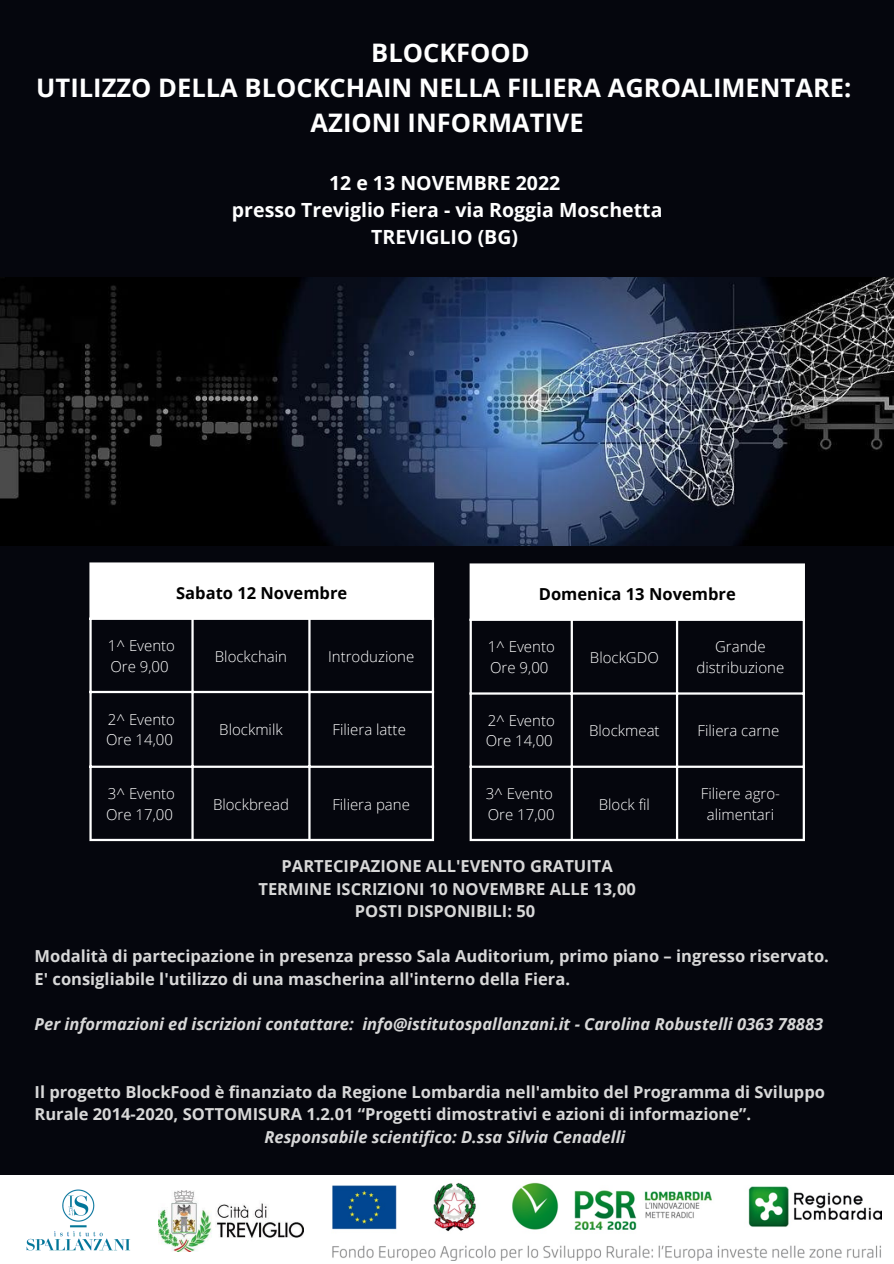
<style>
.page{position:relative;width:894px;height:1264px;background:#fff}
.page>*{position:absolute;margin:0;border:0;box-sizing:border-box;transform-origin:0 0}
.t1{font:700 25.5px/35.1px "Open Sans";color:#fff;text-align:center}
.t2{font:700 19.5px/27px "Open Sans";color:#fff;text-align:center}
.t3{font:700 16.5px/22.5px "Open Sans";color:#d8d8d8}
.t4{font:italic 700 16.5px "Open Sans";color:#d8d8d8}
.t5{font:700 16.5px "Open Sans";color:#000}
.t6{font:300 15px/20.2px "Open Sans";color:#fff}
</style>
<div class="page">
<div style="left:0;top:0;width:893px;height:1263px;background:#05060d"></div>
<div style="left:90px;top:563px;width:343px;height:56px;background:#fff"></div>
<hr style="left:89px;top:564px;width:3px;height:274px;background:#fff">
<hr style="left:191px;top:620px;width:3px;height:218px;background:#fff">
<hr style="left:308px;top:620px;width:2px;height:218px;background:#fff">
<hr style="left:431px;top:564px;width:3px;height:274px;background:#fff">
<hr style="left:89px;top:562px;width:345px;height:2px;background:#fff">
<hr style="left:89px;top:617px;width:345px;height:3px;background:#fff">
<hr style="left:89px;top:691px;width:345px;height:2px;background:#fff">
<hr style="left:89px;top:765px;width:345px;height:3px;background:#fff">
<hr style="left:89px;top:838px;width:345px;height:3px;background:#fff">
<div style="left:470px;top:564px;width:333px;height:56px;background:#fff"></div>
<hr style="left:469px;top:565px;width:2px;height:273px;background:#fff">
<hr style="left:570px;top:621px;width:2px;height:217px;background:#fff">
<hr style="left:675px;top:621px;width:3px;height:217px;background:#fff">
<hr style="left:802px;top:565px;width:2px;height:273px;background:#fff">
<hr style="left:469px;top:563px;width:335px;height:2px;background:#fff">
<hr style="left:469px;top:618px;width:335px;height:3px;background:#fff">
<hr style="left:469px;top:692px;width:335px;height:2px;background:#fff">
<hr style="left:469px;top:765px;width:335px;height:3px;background:#fff">
<hr style="left:469px;top:838px;width:335px;height:3px;background:#fff">
<img style="left:0;top:277px;width:893px;height:268px">
<div style="left:0;top:1175px;width:893px;height:88px;background:#fff"></div>
<img style="left:332px;top:1182px;width:549px;height:78px">
<img style="left:26px;top:1189px;width:105px;height:62px">
<img style="left:158px;top:1190px;width:146px;height:61px">
<h1 class="t1" style="left:36px;top:34px;width:816px">BLOCKFOOD<br>UTILIZZO DELLA BLOCKCHAIN NELLA FILIERA AGROALIMENTARE:<br>AZIONI INFORMATIVE</h1>
<p class="t2" style="left:232px;top:169px;width:432px">12 e 13 NOVEMBRE 2022<br>presso Treviglio Fiera - via Roggia Moschetta<br>TREVIGLIO (BG)</p>
<p class="t5" style="left:176px;top:581px;width:172px">Sabato 12 Novembre</p>
<p class="t6" style="left:108px;top:635px;width:69px">1^ Evento<br>Ore 9,00</p>
<p class="t6" style="left:215px;top:645px;width:74px">Blockchain</p>
<p class="t6" style="left:328px;top:645px;width:88px">Introduzione</p>
<p class="t6" style="left:106px;top:708px;width:70px">2^ Evento<br>Ore 14,00</p>
<p class="t6" style="left:219px;top:719px;width:65px">Blockmilk</p>
<p class="t6" style="left:332px;top:719px;width:75px">Filiera latte</p>
<p class="t6" style="left:106px;top:783px;width:70px">3^ Evento<br>Ore 17,00</p>
<p class="t6" style="left:213px;top:793px;width:77px">Blockbread</p>
<p class="t6" style="left:332px;top:793px;width:79px">Filiera pane</p>
<p class="t5" style="left:538px;top:582px;width:198px">Domenica 13 Novembre</p>
<p class="t6" style="left:487px;top:636px;width:69px">1^ Evento<br>Ore 9,00</p>
<p class="t6" style="left:589px;top:646px;width:70px">BlockGDO</p>
<p class="t6" style="left:696px;top:636px;width:89px;text-align:center">Grande distribuzione</p>
<p class="t6" style="left:485px;top:710px;width:70px">2^ Evento<br>Ore 14,00</p>
<p class="t6" style="left:589px;top:720px;width:72px">Blockmeat</p>
<p class="t6" style="left:697px;top:720px;width:83px">Filiera carne</p>
<p class="t6" style="left:485px;top:783px;width:70px">3^ Evento<br>Ore 17,00</p>
<p class="t6" style="left:598px;top:793px;width:53px">Block fil</p>
<p class="t6" style="left:700px;top:783px;width:81px;text-align:center">Filiere agro&shy;alimentari</p>
<p class="t3" style="left:258px;top:854px;width:379px;text-align:center">PARTECIPAZIONE ALL'EVENTO GRATUITA<br>TERMINE ISCRIZIONI 10 NOVEMBRE ALLE 13,00<br>POSTI DISPONIBILI: 50</p>
<p class="t3" style="left:35px;top:944px;width:795px">Modalità di partecipazione in presenza presso Sala Auditorium, primo piano – ingresso riservato.<br>E' consigliabile l'utilizzo di una mascherina all'interno della Fiera.</p>
<p class="t4" style="left:35px;top:1012px;width:789px">Per informazioni ed iscrizioni contattare: info@istitutospallanzani.it - Carolina Robustelli 0363 78883</p>
<p class="t3" style="left:35px;top:1079px;width:791px">Il progetto BlockFood è finanziato da Regione Lombardia nell'ambito del Programma di Sviluppo<br>Rurale 2014-2020, SOTTOMISURA 1.2.01 “Progetti dimostrativi e azioni di informazione”.</p>
<p class="t4" style="left:264px;top:1124px;width:362px">Responsabile scientifico: D.ssa Silvia Cenadelli</p>
</div>
